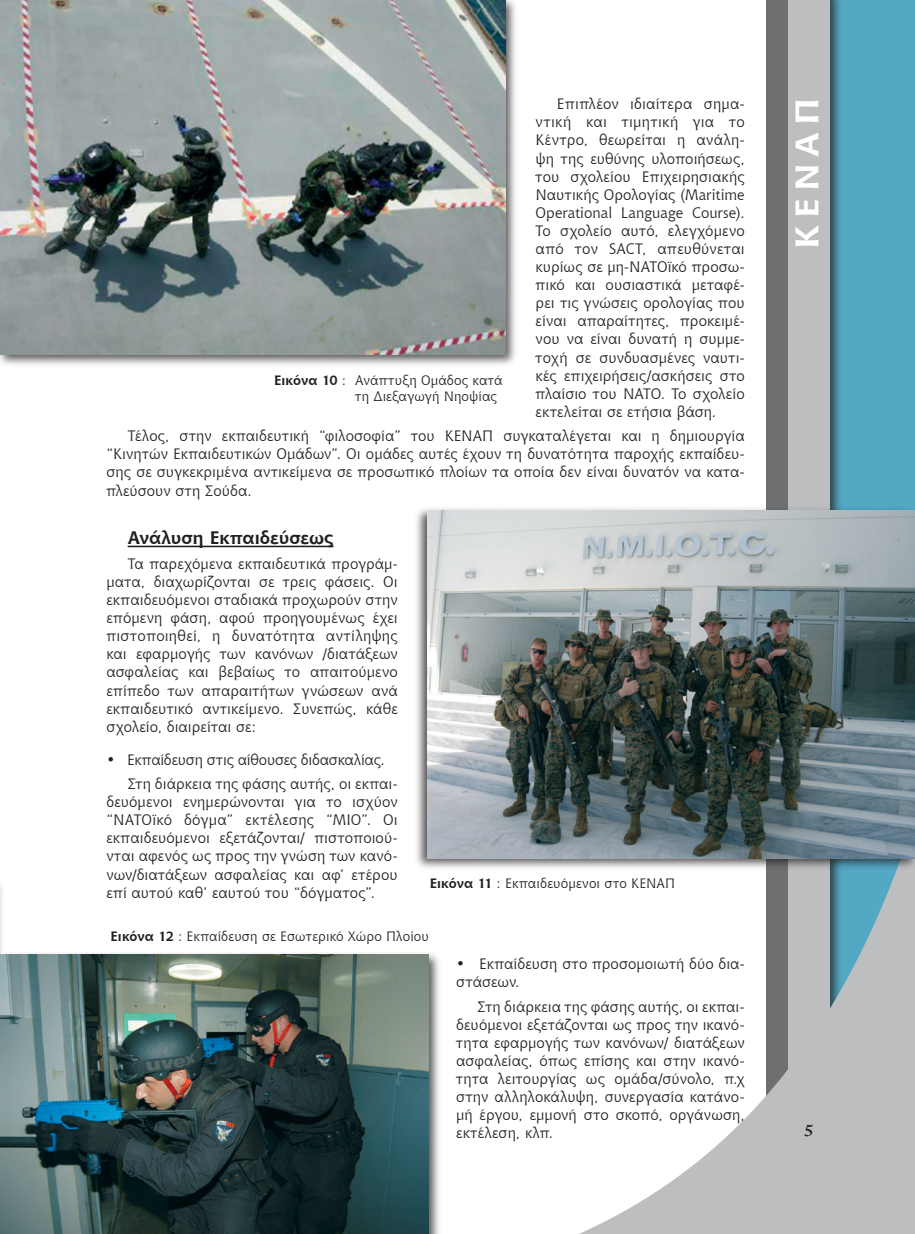
<style>
.page{position:relative;width:915px;height:1234px;background:#fff}
.page>*{position:absolute;margin:0;border:0;box-sizing:border-box;transform-origin:0 0}
.t1{font:700 32.4px "Chianti BT";color:#fff;scale:1.11 1}
.t2{font:700 18px "Chianti BT";color:#231f20}
.t3{font:15px/18px "Chianti BT";letter-spacing:.005em;color:#231f20;text-align:justify}
.t4{font:13.5px/16.2px "Chianti BT";letter-spacing:.01em;color:#231f20}
.s1{font-weight:700}
</style>
<div class="page">
<div style="left:791px;top:0;width:123px;height:1233px;background:#53a8c4"></div>
<div style="left:782px;top:0;width:60px;height:1233px;background:#231f20;opacity:.75"></div>
<div style="left:787px;top:0;width:42px;height:1233px;background:#bcbec0"></div>
<div style="left:765px;top:0;width:22px;height:1233px;background:#6d6f71"></div>
<svg style="left:581px;top:870px;width:333px;height:363px"></svg>
<hr style="left:128px;top:545px;width:205px;height:2px;background:#231f20">
<div style="left:0;top:875px;width:5px;height:358px;background:#f8f7f8"></div>
<div style="left:0;top:0;width:518px;height:368px;background:#231f20;opacity:.75"></div>
<img style="left:0;top:0;width:505px;height:354px">
<div style="left:413px;top:505px;width:501px;height:365px;background:#231f20;opacity:.75"></div>
<img style="left:427px;top:510px;width:487px;height:347px">
<div style="left:0;top:949px;width:442px;height:284px;background:#231f20;opacity:.75"></div>
<img style="left:0;top:954px;width:429px;height:279px">
<svg style="left:804px;top:1124px;width:8px;height:12px"></svg>
<p class="t3" style="left:535px;top:94px;width:210px;text-indent:21px">Επιπλέον ιδιαίτερα σημα&shy;ντική και τιμητική για το Κέντρο, θεωρείται η ανάλη&shy;ψη της ευθύνης υλοποιήσεως, του σχολείου Επιχειρησιακής Ναυτικής Ορολογίας (Maritime Operational Language Course).<br>Το σχολείο αυτό, ελεγχόμενο από τον SACT, απευθύνεται κυρίως σε μη-ΝΑΤΟϊκό προσω&shy;πικό και ουσιαστικά μεταφέ&shy;ρει τις γνώσεις ορολογίας που είναι απαραίτητες, προκειμέ&shy;νου να είναι δυνατή η συμμε&shy;τοχή σε συνδυασμένες ναυτι&shy;κές επιχειρήσεις/ασκήσεις στο πλαίσιο του ΝΑΤΟ. Το σχολείο εκτελείται σε ετήσια βάση.</p>
<p class="t3" style="left:106px;top:426px;width:639px;text-indent:21px">Τέλος, στην εκπαιδευτική “φιλοσοφία” του ΚΕΝΑΠ συγκαταλέγεται και η δημιουργία “Κινητών Εκπαιδευτικών Ομάδων”. Οι ομάδες αυτές έχουν τη δυνατότητα παροχής εκπαίδευ&shy;σης σε συγκεκριμένα αντικείμενα σε προσωπικό πλοίων τα οποία δεν είναι δυνατόν να κατα&shy;πλεύσουν στη Σούδα.</p>
<p class="t2" style="left:128px;top:525px;width:207px">Ανάλυση Εκπαιδεύσεως</p>
<p class="t3" style="left:106px;top:554px;width:293px;text-indent:21px">Τα παρεχόμενα εκπαιδευτικά προγράμ&shy;ματα, διαχωρίζονται σε τρεις φάσεις. Οι εκπαιδευόμενοι σταδιακά προχωρούν στην επόμενη φάση, αφού προηγουμένως έχει πιστοποιηθεί, η δυνατότητα αντίληψης και εφαρμογής των κανόνων /διατάξεων ασφαλείας και βεβαίως το απαιτούμενο επίπεδο των απαραιτήτων γνώσεων ανά εκπαιδευτικό αντικείμενο. Συνεπώς, κάθε σχολείο, διαιρείται σε:</p>
<p class="t3" style="left:128px;top:746px;width:271px;line-height:24.5px;text-indent:-21px">• Εκπαίδευση στις αίθουσες διδασκαλίας.<br>Στη διάρκεια της φάσης αυτής, οι εκπαι-</p>
<p class="t3" style="left:106px;top:792px;width:293px">δευόμενοι ενημερώνονται για το ισχύον “ΝΑΤΟϊκό δόγμα” εκτέλεσης “ΜΙΟ”. Οι εκπαιδευόμενοι εξετάζονται/ πιστοποιού&shy;νται αφενός ως προς την γνώση των κανό&shy;νων/διατάξεων ασφαλείας και αφ’ ετέρου επί αυτού καθ’ εαυτού του “δόγματος”.</p>
<p class="t4" style="left:355px;top:371px;width:149px;text-indent:-81px"><span class="s1">Εικόνα 10</span> : Ανάπτυξη Ομάδος κατά τη Διεξαγωγή Νηοψίας</p>
<p class="t4" style="left:429px;top:874px;width:247px"><span class="s1">Εικόνα 11</span> : Εκπαιδευόμενοι στο ΚΕΝΑΠ</p>
<p class="t4" style="left:110px;top:927px;width:320px"><span class="s1">Εικόνα 12</span> : Εκπαίδευση σε Εσωτερικό Χώρο Πλοίου</p>
<p class="t3" style="left:456px;top:954px;width:290px">• Εκπαίδευση στο προσομοιωτή δύο δια&shy;στάσεων.</p>
<p class="t3" style="left:456px;top:996px;width:290px;text-indent:21px">Στη διάρκεια της φάσης αυτής, οι εκπαι&shy;δευόμενοι εξετάζονται ως προς την ικανό&shy;τητα εφαρμογής των κανόνων/ διατάξεων ασφαλείας, όπως επίσης και στην ικανό&shy;τητα λειτουργίας ως ομάδα/σύνολο, π.χ στην αλληλοκάλυψη, συνεργασία κατάνο&shy;μή έργου, εμμονή στο σκοπό, οργάνωση, εκτέλεση, κλπ.</p>
<h1 class="t1" style="left:784px;top:249px;width:137px;rotate:-90deg">ΚΕΝΑΠ</h1>
</div>
